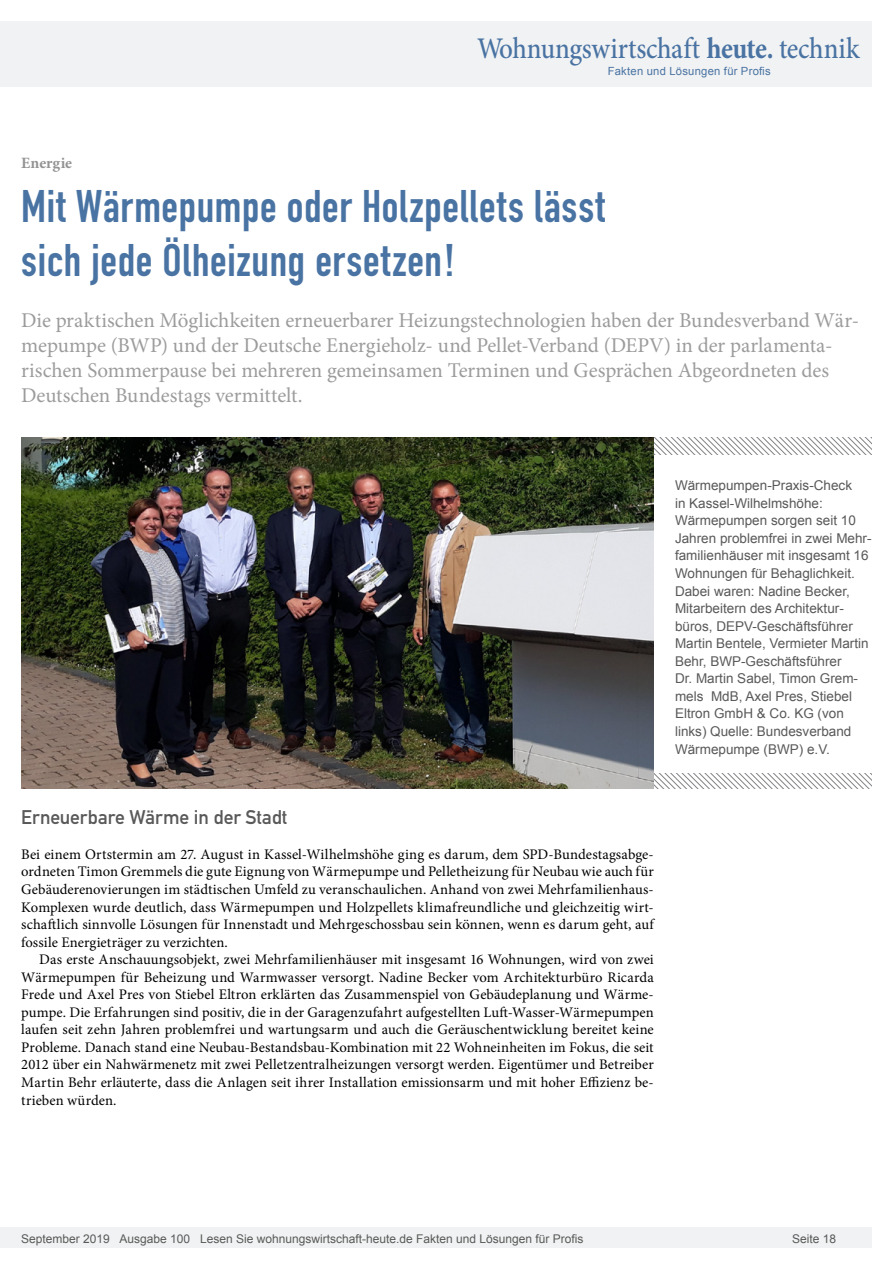
<style>
.page{position:relative;width:893px;height:1263px;background:#fff}
.page>*{position:absolute;margin:0;border:0;box-sizing:border-box;transform-origin:0 0}
.t1{font:45px/54px "DIN Engschrift";letter-spacing:.015em;color:#4973a3}
.t2{font:500 30px "Minion Pro";letter-spacing:-.01em;color:#4973a3;scale:.9 1}
.t3{font:21px/25.2px "Minion Pro";letter-spacing:-.005em;color:#9c9c9c}
.t4{font:19.5px "DIN Mittelschrift";letter-spacing:-.005em;color:#595959}
.t5{font:700 15.75px "Minion Pro";color:#939393}
.t6{font:14.7px/17.5px "Minion Pro";letter-spacing:.005em;color:#000;text-align:justify}
.t7{font:13.5px/17.5px "Arial";color:#595959}
.t8{font:12px "Arial";color:#595959}
.t9{font:11.25px "Arial";letter-spacing:.025em;color:#4973a3}
.s1{font-weight:700}
</style>
<div class="page">
<div style="left:0;top:1227px;width:872px;height:20px;background:#f1f2f3"></div>
<div style="left:0;top:21px;width:872px;height:66px;background:#f1f2f3"></div>
<svg style="left:654px;top:438px;width:218px;height:17px"></svg>
<svg style="left:654px;top:773px;width:218px;height:16px"></svg>
<img style="left:21px;top:438px;width:633px;height:351px">
<h2 class="t2" style="left:477px;top:28px;width:426px">Wohnungswirtschaft <span class="s1">heute.</span> technik</h2>
<p class="t9" style="left:608px;top:63px;width:165px">Fakten und Lösungen für Profis</p>
<p class="t5" style="left:21px;top:152px;width:52px">Energie</p>
<h1 class="t1" style="left:21px;top:180px;width:585px">Mit Wärmepumpe oder Holzpellets lässt sich jede Ölheizung ersetzen!</h1>
<p class="t3" style="left:21px;top:307px;width:839px">Die praktischen Möglichkeiten erneuerbarer Heizungstechnologien haben der Bundesverband Wär&shy;mepumpe (BWP) und der Deutsche Energieholz- und Pellet-Verband (DEPV) in der parlamenta&shy;rischen Sommerpause bei mehreren gemeinsamen Terminen und Gesprächen Abgeordneten des Deutschen Bundestags vermittelt.</p>
<p class="t7" style="left:675px;top:477px;width:198px">Wärmepumpen-Praxis-Check<br>in Kassel-Wilhelmshöhe:<br>Wärmepumpen sorgen seit 10<br>Jahren problemfrei in zwei Mehr&shy;familienhäuser mit insgesamt 16<br>Wohnungen für Behaglichkeit.<br>Dabei waren: Nadine Becker,<br>Mitarbeitern des Architektur&shy;büros, DEPV-Geschäftsführer<br>Martin Bentele, Vermieter Martin<br>Behr, BWP-Geschäftsführer<br>Dr. Martin Sabel, Timon Grem&shy;mels MdB, Axel Pres, Stiebel<br>Eltron GmbH &amp; Co. KG (von links) Quelle: Bundesverband<br>Wärmepumpe (BWP) e.V.</p>
<h3 class="t4" style="left:21px;top:805px;width:268px">Erneuerbare Wärme in der Stadt</h3>
<p class="t6" style="left:21px;top:845px;width:634px">Bei einem Ortstermin am 27. August in Kassel-Wilhelmshöhe ging es darum, dem SPD-Bundestagsabge&shy;ordneten Timon Gremmels die gute Eignung von Wärmepumpe und Pelletheizung für Neubau wie auch für Gebäuderenovierungen im städtischen Umfeld zu veranschaulichen. Anhand von zwei Mehrfamilienhaus-Komplexen wurde deutlich, dass Wärmepumpen und Holzpellets klimafreundliche und gleichzeitig wirt&shy;schaftlich sinnvolle Lösungen für Innenstadt und Mehrgeschossbau sein können, wenn es darum geht, auf fossile Energieträger zu verzichten.</p>
<p class="t6" style="left:21px;top:951px;width:634px;text-indent:18px">Das erste Anschauungsobjekt, zwei Mehrfamilienhäuser mit insgesamt 16 Wohnungen, wird von zwei Wärmepumpen für Beheizung und Warmwasser versorgt. Nadine Becker vom Architekturbüro Ricarda Frede und Axel Pres von Stiebel Eltron erklärten das Zusammenspiel von Gebäudeplanung und Wärme&shy;pumpe. Die Erfahrungen sind positiv, die in der Garagenzufahrt aufgestellten Luft-Wasser-Wärmepumpen laufen seit zehn Jahren problemfrei und wartungsarm und auch die Geräuschentwicklung bereitet keine Probleme. Danach stand eine Neubau-Bestandsbau-Kombination mit 22 Wohneinheiten im Fokus, die seit 2012 über ein Nahwärmenetz mit zwei Pelletzentralheizungen versorgt werden. Eigentümer und Betreiber Martin Behr erläuterte, dass die Anlagen seit ihrer Installation emissionsarm und mit hoher Effizienz be&shy;trieben würden.</p>
<p class="t8" style="left:21px;top:1230px;width:564px">September 2019 Ausgabe 100 Lesen Sie wohnungswirtschaft-heute.de Fakten und Lösungen für Profis</p>
<p class="t8" style="left:792px;top:1231px;width:46px">Seite 18</p>
</div>
